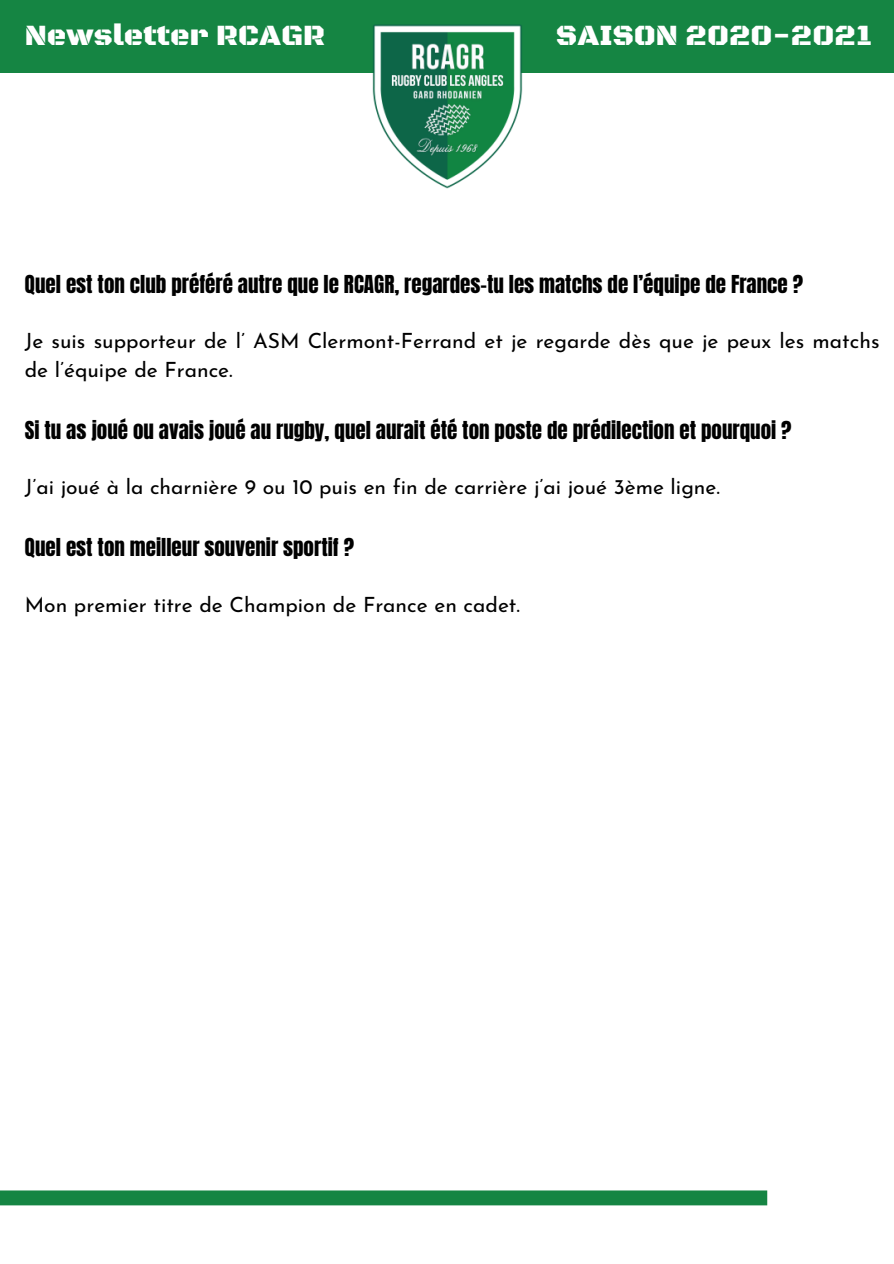
<style>
.page{position:relative;width:894px;height:1264px;background:#fff}
.page>*{position:absolute;margin:0;border:0;box-sizing:border-box;transform-origin:0 0}
.t1{font:30px "Black Ops One";color:#fff}
.t2{font:21px/29.2px "Josefin Sans";color:#000}
.t3{font:21px "Anton";color:#000}
</style>
<div class="page">
<div style="left:0;top:0;width:893px;height:73px;background:#158543"></div>
<div style="left:0;top:1190px;width:767px;height:15px;background:#158543"></div>
<img style="left:372px;top:24px;width:150px;height:165px">
<h1 class="t1" style="left:25px;top:17px;width:301px">Newsletter RCAGR</h1>
<h1 class="t1" style="left:555px;top:17px;width:318px">SAISON 2020-2021</h1>
<p class="t3" style="left:25px;top:269px;width:779px">Quel est ton club préféré autre que le RCAGR, regardes-tu les matchs de l’équipe de France ?</p>
<p class="t2" style="left:25px;top:328px;width:856px">Je suis supporteur de l’ ASM Clermont-Ferrand et je regarde dès que je peux les matchs de l’équipe de France.</p>
<p class="t3" style="left:25px;top:415px;width:768px">Si tu as joué ou avais joué au rugby, quel aurait été ton poste de prédilection et pourquoi ?</p>
<p class="t2" style="left:25px;top:474px;width:696px">J’ai joué à la charnière 9 ou 10 puis en fin de carrière j’ai joué 3ème ligne.</p>
<p class="t3" style="left:25px;top:532px;width:330px">Quel est ton meilleur souvenir sportif ?</p>
<p class="t2" style="left:25px;top:591px;width:496px">Mon premier titre de Champion de France en cadet.</p>
</div>
